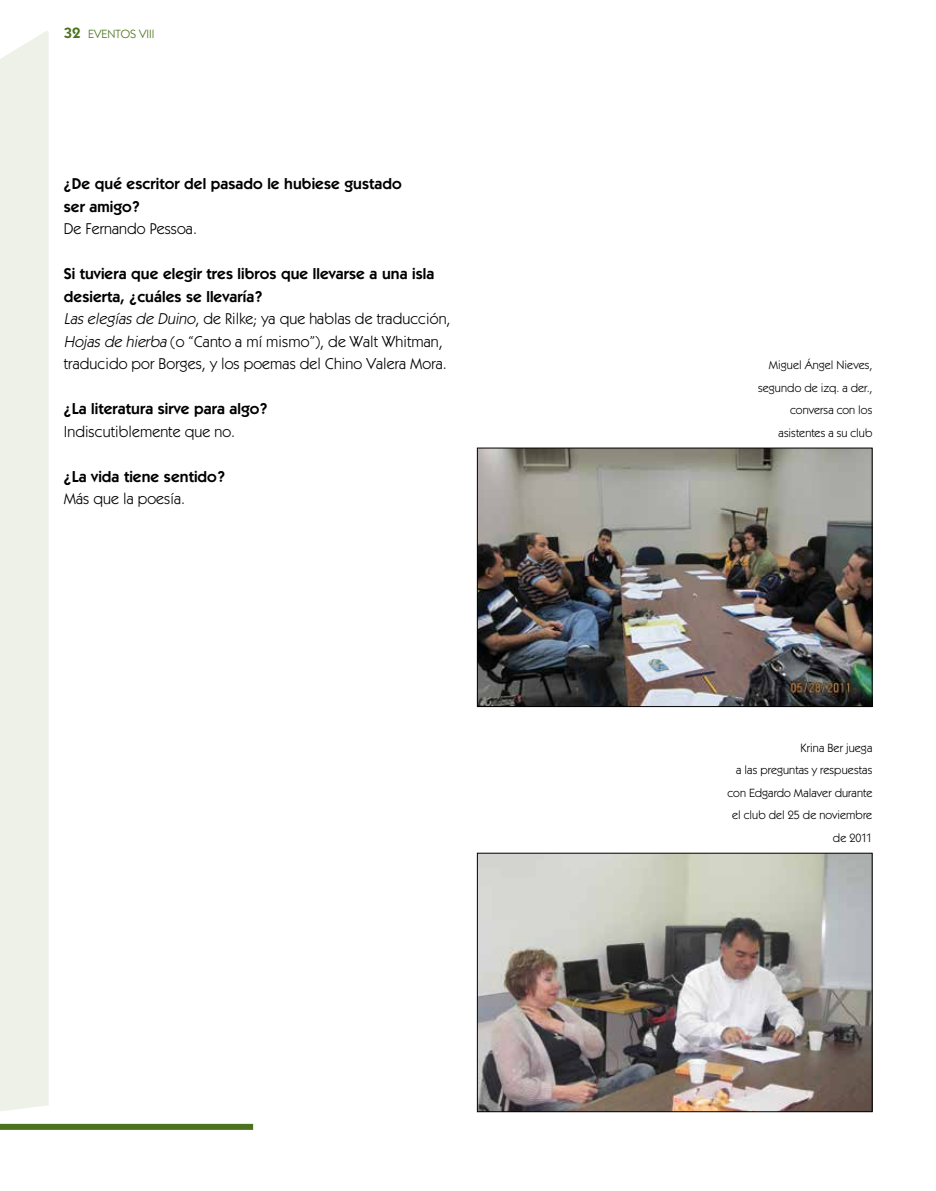
<style>
.page{position:relative;width:936px;height:1191px;background:#fff}
.page>*{position:absolute;margin:0;border:0;box-sizing:border-box;transform-origin:0 0}
.t1{font:15.75px/22.5px "ITC Kabel Std";letter-spacing:.005em;color:#000}
.t2{font:600 15.75px/22.5px "ITC Kabel Std";letter-spacing:.005em;color:#000}
.t3{font:12px/22.5px "ITC Kabel Std";letter-spacing:.005em;color:#000;text-align:right}
.t4{font:12px "ITC Kabel Std";color:#4b721d}
.s1{font-weight:600;font-size:15px}
.s2{font-weight:600}
.s3{font-style:italic}
</style>
<div class="page">
<div style="left:0;top:31px;width:49px;height:1080px;background:#edf1e8"></div>
<div style="left:0;top:1123px;width:253px;height:6px;background:#4b721d"></div>
<img style="left:479px;top:450px;width:391px;height:254px">
<div style="left:477px;top:448px;width:395px;height:258px;border:1px solid #000"></div>
<img style="left:479px;top:855px;width:391px;height:254px">
<div style="left:477px;top:853px;width:395px;height:258px;border:1px solid #000"></div>
<p class="t4" style="left:64px;top:27px;width:92px"><span class="s1">32</span> EVENTOS VIII</p>
<p class="t2" style="left:64px;top:172px;width:339px">¿De qué escritor del pasado le hubiese gustado ser amigo?</p>
<p class="t1" style="left:64px;top:217px;width:135px">De Fernando Pessoa.</p>
<p class="t1" style="left:64px;top:262px;width:388px"><span class="s2">Si tuviera que elegir tres libros que llevarse a una isla desierta, ¿cuáles se llevaría?<br></span><span class="s3">Las elegías de Duino</span>, de Rilke; ya que hablas de traducción, <span class="s3">Hojas de hierba</span> (o “Canto a mí mismo”), de Walt Whitman, traducido por Borges, y los poemas del Chino Valera Mora.</p>
<p class="t2" style="left:64px;top:397px;width:205px">¿La literatura sirve para algo?</p>
<p class="t1" style="left:64px;top:420px;width:173px">Indiscutiblemente que no.</p>
<p class="t2" style="left:64px;top:465px;width:162px">¿La vida tiene sentido?</p>
<p class="t1" style="left:64px;top:487px;width:123px">Más que la poesía.</p>
<p class="t3" style="left:758px;top:354px;width:116px">Miguel Ángel Nieves, segundo de izq. a der., conversa con los asistentes a su club</p>
<p class="t3" style="left:727px;top:736px;width:146px">Krina Ber juega<br>a las preguntas y respuestas con Edgardo Malaver durante el club del 25 de noviembre de 2011</p>
</div>
